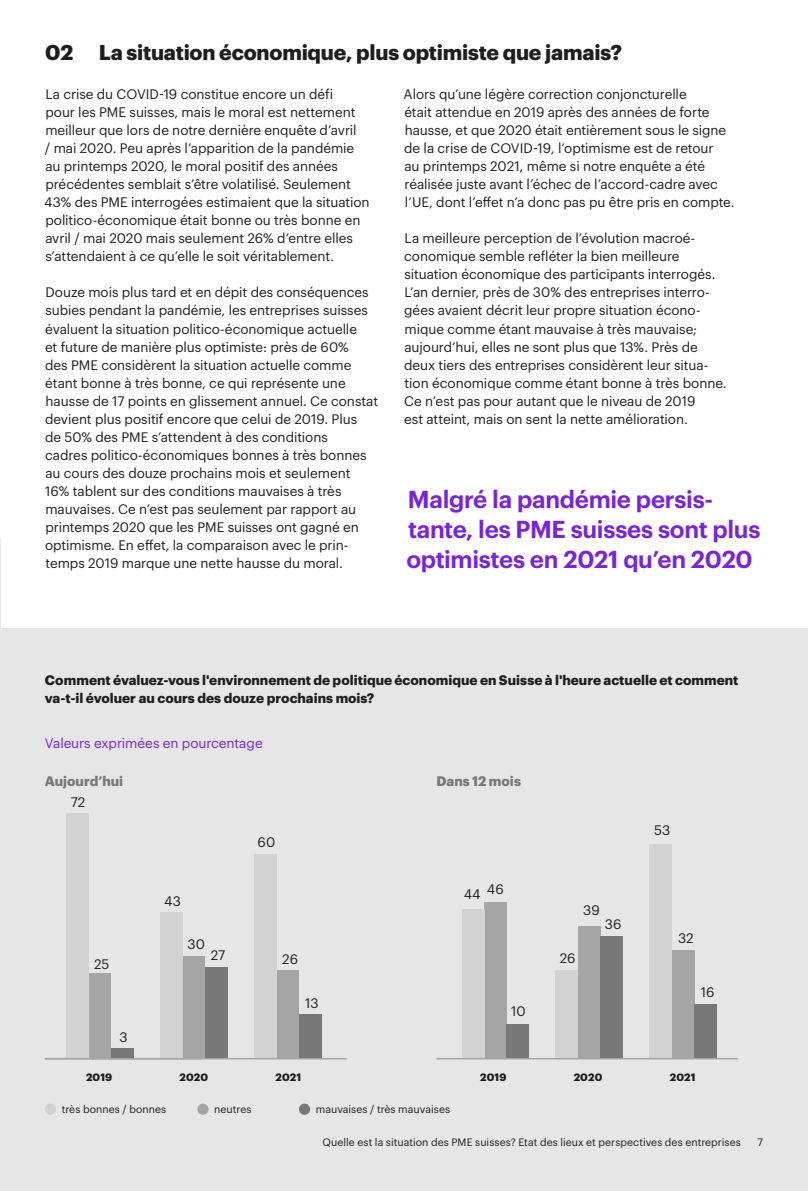
<style>
.page{position:relative;width:808px;height:1191px;background:#fff}
.page>*{position:absolute;margin:0;border:0;box-sizing:border-box;transform-origin:0 0}
.t1{font:600 24px/30px "Graphik";letter-spacing:-.015em;color:#7823dc}
.t2{font:700 21px "Graphik";letter-spacing:-.01em;color:#1e1e1e}
.t3{font:13.5px/18px "Graphik";letter-spacing:-.005em;color:#1e1e1e}
.t4{font:700 13.5px/18px "Graphik";color:#1e1e1e}
.t5{font:13.5px "Graphik";letter-spacing:-.005em;color:#7823dc}
.t6{font:700 13.5px "Graphik";color:#787878}
.t7{font:10.5px "Graphik";letter-spacing:.005em;color:#1e1e1e}
.t8{font:700 10.5px "Graphik";letter-spacing:.01em;color:#1e1e1e}
</style>
<div class="page">
<div style="left:0;top:628px;width:808px;height:563px;background:#e6e6e6"></div>
<div style="left:45px;top:1103px;width:11px;height:11px;background:#d2d2d2;border-radius:50%"></div>
<div style="left:197px;top:1103px;width:12px;height:11px;background:#a5a5a5;border-radius:50%"></div>
<div style="left:299px;top:1103px;width:11px;height:11px;background:#787878;border-radius:50%"></div>
<div style="left:672px;top:949px;width:22px;height:109px;background:#a5a5a5"></div>
<div style="left:694px;top:1004px;width:23px;height:54px;background:#787878"></div>
<div style="left:578px;top:926px;width:23px;height:132px;background:#a5a5a5"></div>
<div style="left:601px;top:936px;width:22px;height:122px;background:#787878"></div>
<div style="left:484px;top:902px;width:23px;height:156px;background:#a5a5a5"></div>
<div style="left:649px;top:844px;width:23px;height:214px;background:#d2d2d2"></div>
<div style="left:556px;top:970px;width:22px;height:88px;background:#d2d2d2"></div>
<div style="left:462px;top:909px;width:22px;height:149px;background:#d2d2d2"></div>
<div style="left:507px;top:1024px;width:22px;height:34px;background:#787878"></div>
<div style="left:89px;top:973px;width:22px;height:85px;background:#a5a5a5"></div>
<div style="left:111px;top:1048px;width:23px;height:10px;background:#787878"></div>
<div style="left:66px;top:813px;width:23px;height:245px;background:#d2d2d2"></div>
<div style="left:276px;top:970px;width:23px;height:88px;background:#a5a5a5"></div>
<div style="left:299px;top:1014px;width:22px;height:44px;background:#787878"></div>
<div style="left:254px;top:854px;width:22px;height:204px;background:#d2d2d2"></div>
<div style="left:183px;top:956px;width:22px;height:102px;background:#a5a5a5"></div>
<div style="left:205px;top:966px;width:22px;height:92px;background:#787878"></div>
<div style="left:160px;top:912px;width:23px;height:146px;background:#d2d2d2"></div>
<hr style="left:45px;top:1058px;width:302px;height:1px;background:#a5a5a5">
<hr style="left:436px;top:1058px;width:302px;height:1px;background:#a5a5a5">
<h2 class="t2" style="left:45px;top:36px;width:578px">02 La situation économique, plus optimiste que jamais?</h2>
<p class="t3" style="left:404px;top:84px;width:332px">Alors qu’une légère correction conjoncturelle<br>était attendue en 2019 après des années de forte hausse, et que 2020 était entièrement sous le signe de la crise de COVID-19, l’optimisme est de retour<br>au printemps 2021, même si notre enquête a été réalisée juste avant l’échec de l’accord-cadre avec l’UE, dont l’effet n’a donc pas pu être pris en compte.</p>
<p class="t3" style="left:404px;top:228px;width:324px">La meilleure perception de l’évolution macroé&shy;conomique semble refléter la bien meilleure situation économique des participants interrogés.<br>L’an dernier, près de 30% des entreprises interro&shy;gées avaient décrit leur propre situation écono&shy;mique comme étant mauvaise à très mauvaise; aujourd’hui, elles ne sont plus que 13%. Près de deux tiers des entreprises considèrent leur situa&shy;tion économique comme étant bonne à très bonne.<br>Ce n’est pas pour autant que le niveau de 2019<br>est atteint, mais on sent la nette amélioration.</p>
<p class="t3" style="left:44px;top:84px;width:327px">La crise du COVID-19 constitue encore un défi<br>pour les PME suisses, mais le moral est nettement meilleur que lors de notre dernière enquête d’avril<br>/ mai 2020. Peu après l’apparition de la pandémie au printemps 2020, le moral positif des années précédentes semblait s’être volatilisé. Seulement 43% des PME interrogées estimaient que la situation politico-économique était bonne ou très bonne en avril / mai 2020 mais seulement 26% d’entre elles s’attendaient à ce qu’elle le soit véritablement.</p>
<p class="t3" style="left:45px;top:282px;width:335px">Douze mois plus tard et en dépit des conséquences subies pendant la pandémie, les entreprises suisses évaluent la situation politico-économique actuelle<br>et future de manière plus optimiste: près de 60%<br>des PME considèrent la situation actuelle comme étant bonne à très bonne, ce qui représente une hausse de 17 points en glissement annuel. Ce constat devient plus positif encore que celui de 2019. Plus<br>de 50% des PME s’attendent à des conditions<br>cadres politico-économiques bonnes à très bonnes au cours des douze prochains mois et seulement<br>16% tablent sur des conditions mauvaises à très mauvaises. Ce n’est pas seulement par rapport au printemps 2020 que les PME suisses ont gagné en optimisme. En effet, la comparaison avec le prin&shy;temps 2019 marque une nette hausse du moral.</p>
<h1 class="t1" style="left:406px;top:482px;width:356px">Malgré la pandémie persis&shy;tante, les PME suisses sont plus optimistes en 2021 qu’en 2020</h1>
<p class="t4" style="left:45px;top:670px;width:695px">Comment évaluez-vous l'environnement de politique économique en Suisse à l'heure actuelle et comment va-t-il évoluer au cours des douze prochains mois?</p>
<p class="t5" style="left:45px;top:733px;width:219px">Valeurs exprimées en pourcentage</p>
<p class="t6" style="left:45px;top:771px;width:80px">Aujourd’hui</p>
<p class="t3" style="left:71px;top:792px;width:16px">72</p>
<p class="t3" style="left:94px;top:953px;width:17px">25</p>
<p class="t3" style="left:119px;top:1027px;width:10px">3</p>
<p class="t3" style="left:164px;top:890px;width:18px">43</p>
<p class="t3" style="left:188px;top:933px;width:19px">30</p>
<p class="t3" style="left:211px;top:944px;width:16px">27</p>
<p class="t3" style="left:258px;top:832px;width:19px">60</p>
<p class="t3" style="left:282px;top:948px;width:17px">26</p>
<p class="t3" style="left:305px;top:992px;width:15px">13</p>
<p class="t8" style="left:86px;top:1069px;width:28px">2019</p>
<p class="t8" style="left:179px;top:1069px;width:30px">2020</p>
<p class="t8" style="left:276px;top:1069px;width:27px">2021</p>
<p class="t6" style="left:436px;top:771px;width:86px">Dans 12 mois</p>
<p class="t3" style="left:487px;top:878px;width:18px">46</p>
<p class="t3" style="left:464px;top:883px;width:18px">44</p>
<p class="t3" style="left:511px;top:1001px;width:16px">10</p>
<p class="t3" style="left:583px;top:900px;width:18px">39</p>
<p class="t3" style="left:605px;top:913px;width:18px">36</p>
<p class="t3" style="left:560px;top:948px;width:17px">26</p>
<p class="t3" style="left:654px;top:820px;width:18px">53</p>
<p class="t3" style="left:678px;top:927px;width:17px">32</p>
<p class="t3" style="left:701px;top:981px;width:15px">16</p>
<p class="t8" style="left:480px;top:1069px;width:28px">2019</p>
<p class="t8" style="left:574px;top:1069px;width:30px">2020</p>
<p class="t8" style="left:670px;top:1069px;width:27px">2021</p>
<p class="t7" style="left:62px;top:1101px;width:106px">très bonnes / bonnes</p>
<p class="t7" style="left:214px;top:1101px;width:39px">neutres</p>
<p class="t7" style="left:316px;top:1101px;width:136px">mauvaises / très mauvaises</p>
<p class="t7" style="left:322px;top:1134px;width:420px">Quelle est la situation des PME suisses? Etat des lieux et perspectives des entreprises</p>
<p class="t7" style="left:757px;top:1134px;width:7px">7</p>
</div>
